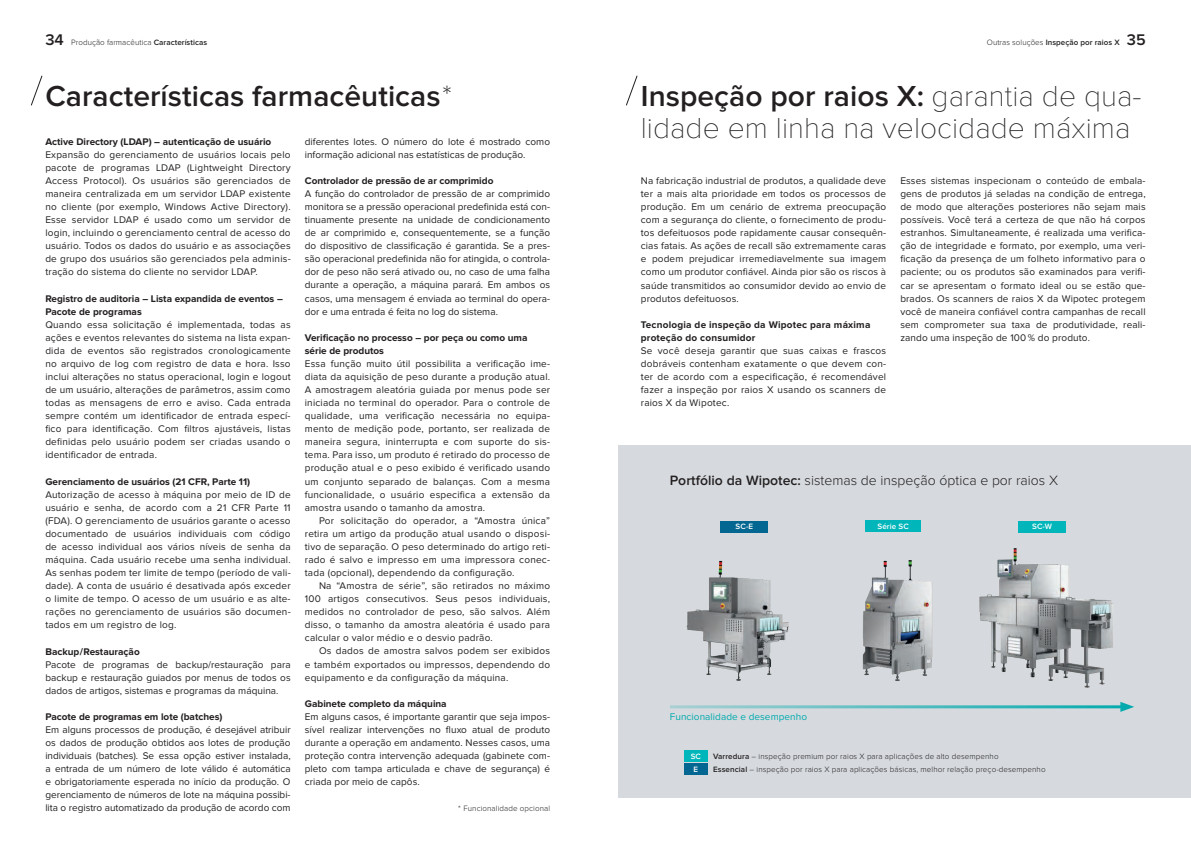
<style>
.page{position:relative;width:1191px;height:842px;background:#fff}
.page>*{position:absolute;margin:0;border:0;box-sizing:border-box;transform-origin:0 0}
.t1{font:600 30px "Proxima Nova";color:#231f20}
.t2{font:100 30px "Proxima Nova T";color:#231f20}
.t3{font:300 14px "Proxima Nova";color:#231f20}
.t4{font:10px/13.1px "Proxima Nova";letter-spacing:.02em;color:#231f20;text-align:justify}
.t5{font:700 10px/13.1px "Proxima Nova";color:#231f20}
.t6{font:10px/13.1px "Proxima Nova";color:#231f20}
.t7{font:700 10px/13.1px "Proxima Nova";letter-spacing:.02em;color:#231f20}
.t8{font:10px "Proxima Nova";letter-spacing:.005em;color:#00aaad}
.t9{font:300 8px "Proxima Nova";letter-spacing:.01em;color:#231f20}
.t10{font:600 8px "Proxima Nova";letter-spacing:.005em;color:#231f20}
.t11{font:600 8px "Proxima Nova";letter-spacing:.01em;color:#fff}
.s1{font-weight:600;font-size:16px}
.s2{font-weight:600}
.s3{font-weight:300}
.s4{font-size:16px}
.s5{font-family:"Proxima Nova T";font-weight:100}
</style>
<div class="page">
<div style="left:618px;top:445px;width:573px;height:353px;background:#d6dade"></div>
<img style="left:670px;top:560px;width:149px;height:149px">
<img style="left:967px;top:548px;width:149px;height:161px">
<img style="left:819px;top:560px;width:148px;height:149px">
<svg style="left:31px;top:75px;width:12px;height:31px"></svg>
<svg style="left:626px;top:75px;width:12px;height:31px"></svg>
<div style="left:720px;top:521px;width:48px;height:11px;background:#036792"></div>
<div style="left:684px;top:763px;width:23px;height:12px;background:#036792"></div>
<div style="left:865px;top:521px;width:55px;height:11px;background:#00b6ba"></div>
<div style="left:684px;top:750px;width:23px;height:11px;background:#00b6ba"></div>
<div style="left:1018px;top:521px;width:47px;height:11px;background:#00b6ba"></div>
<hr style="left:670px;top:705px;width:455px;height:3px;background:#00aaad">
<svg style="left:1120px;top:702px;width:14px;height:10px"></svg>
<p class="t9" style="left:45px;top:39px;width:163px"><span class="s1">34</span> Produção farmacêutica <span class="s2">Características</span></p>
<p class="t10" style="left:987px;top:39px;width:160px"><span class="s3">Outras soluções</span> Inspeção por raios X <span class="s4">35</span></p>
<h1 class="t1" style="left:45px;top:82px;width:408px">Características farmacêuticas<span class="s5">*</span></h1>
<h1 class="t1" style="left:641px;top:82px;width:502px">Inspeção por raios X: <span class="s5">garantia de qua-</span></h1>
<h1 class="t2" style="left:641px;top:106px;width:491px">lidade em linha na velocidade máxima</h1>
<p class="t4" style="left:641px;top:174px;width:247px">Na fabricação industrial de produtos, a qualidade deve ter a mais alta prioridade em todos os processos de produção. Em um cenário de extrema preocupação com a segurança do cliente, o fornecimento de produ&shy;tos defeituosos pode rapidamente causar consequên&shy;cias fatais. As ações de recall são extremamente caras e podem prejudicar irremediavelmente sua imagem como um produtor confiável. Ainda pior são os riscos à saúde transmitidos ao consumidor devido ao envio de produtos defeituosos.</p>
<p class="t7" style="left:641px;top:318px;width:231px">Tecnologia de inspeção da Wipotec para máxima proteção do consumidor</p>
<p class="t4" style="left:641px;top:344px;width:247px">Se você deseja garantir que suas caixas e frascos dobráveis contenham exatamente o que devem con&shy;ter de acordo com a especificação, é recomendável fazer a inspeção por raios X usando os scanners de raios X da Wipotec.</p>
<p class="t6" style="left:305px;top:135px;width:247px">diferentes lotes. O número do lote é mostrado como informação adicional nas estatísticas de produção.</p>
<p class="t5" style="left:305px;top:174px;width:190px">Controlador de pressão de ar comprimido</p>
<p class="t4" style="left:305px;top:188px;width:247px">A função do controlador de pressão de ar comprimido monitora se a pressão operacional predefinida está con&shy;tinuamente presente na unidade de condicionamento de ar comprimido e, consequentemente, se a função do dispositivo de classificação é garantida. Se a pres&shy;são operacional predefinida não for atingida, o controla&shy;dor de peso não será ativado ou, no caso de uma falha durante a operação, a máquina parará. Em ambos os casos, uma mensagem é enviada ao terminal do opera&shy;dor e uma entrada é feita no log do sistema.</p>
<p class="t5" style="left:305px;top:331px;width:224px">Verificação no processo – por peça ou como uma série de produtos</p>
<p class="t4" style="left:305px;top:357px;width:247px">Essa função muito útil possibilita a verificação ime&shy;diata da aquisição de peso durante a produção atual.<br>A amostragem aleatória guiada por menus pode ser iniciada no terminal do operador. Para o controle de qualidade, uma verificação necessária no equipa&shy;mento de medição pode, portanto, ser realizada de maneira segura, ininterrupta e com suporte do sis&shy;tema. Para isso, um produto é retirado do processo de produção atual e o peso exibido é verificado usando um conjunto separado de balanças. Com a mesma funcionalidade, o usuário especifica a extensão da amostra usando o tamanho da amostra.</p>
<p class="t4" style="left:305px;top:514px;width:247px;text-indent:14px">Por solicitação do operador, a “Amostra única” retira um artigo da produção atual usando o disposi&shy;tivo de separação. O peso determinado do artigo reti&shy;rado é salvo e impresso em uma impressora conec&shy;tada (opcional), dependendo da configuração.</p>
<p class="t4" style="left:305px;top:580px;width:247px;text-indent:14px">Na “Amostra de série”, são retirados no máximo 100 artigos consecutivos. Seus pesos individuais, medidos no controlador de peso, são salvos. Além disso, o tamanho da amostra aleatória é usado para calcular o valor médio e o desvio padrão.</p>
<p class="t4" style="left:305px;top:645px;width:247px;text-indent:14px">Os dados de amostra salvos podem ser exibidos e também exportados ou impressos, dependendo do equipamento e da configuração da máquina.</p>
<p class="t5" style="left:305px;top:697px;width:143px">Gabinete completo da máquina</p>
<p class="t4" style="left:305px;top:710px;width:247px">Em alguns casos, é importante garantir que seja impos&shy;sível realizar intervenções no fluxo atual de produto durante a operação em andamento. Nesses casos, uma proteção contra intervenção adequada (gabinete com&shy;pleto com tampa articulada e chave de segurança) é criada por meio de capôs.</p>
<p class="t9" style="left:458px;top:805px;width:94px">* Funcionalidade opcional</p>
<p class="t5" style="left:45px;top:135px;width:227px">Active Directory (LDAP) – autenticação de usuário</p>
<p class="t4" style="left:45px;top:148px;width:247px">Expansão do gerenciamento de usuários locais pelo pacote de programas LDAP (Lightweight Directory Access Protocol). Os usuários são gerenciados de maneira centralizada em um servidor LDAP existente no cliente (por exemplo, Windows Active Directory).<br>Esse servidor LDAP é usado como um servidor de login, incluindo o gerenciamento central de acesso do usuário. Todos os dados do usuário e as associações de grupo dos usuários são gerenciados pela adminis&shy;tração do sistema do cliente no servidor LDAP.</p>
<p class="t5" style="left:45px;top:292px;width:239px">Registro de auditoria – Lista expandida de eventos –<br>Pacote de programas</p>
<p class="t4" style="left:45px;top:318px;width:247px">Quando essa solicitação é implementada, todas as ações e eventos relevantes do sistema na lista expan&shy;dida de eventos são registrados cronologicamente no arquivo de log com registro de data e hora. Isso inclui alterações no status operacional, login e logout de um usuário, alterações de parâmetros, assim como todas as mensagens de erro e aviso. Cada entrada sempre contém um identificador de entrada especí&shy;fico para identificação. Com filtros ajustáveis, listas definidas pelo usuário podem ser criadas usando o identificador de entrada.</p>
<p class="t5" style="left:45px;top:475px;width:206px">Gerenciamento de usuários (21 CFR, Parte 11)</p>
<p class="t4" style="left:45px;top:488px;width:247px">Autorização de acesso à máquina por meio de ID de usuário e senha, de acordo com a 21 CFR Parte 11 (FDA). O gerenciamento de usuários garante o acesso documentado de usuários individuais com código de acesso individual aos vários níveis de senha da máquina. Cada usuário recebe uma senha individual.<br>As senhas podem ter limite de tempo (período de vali&shy;dade). A conta de usuário é desativada após exceder o limite de tempo. O acesso de um usuário e as alte&shy;rações no gerenciamento de usuários são documen&shy;tados em um registro de log.</p>
<p class="t5" style="left:45px;top:645px;width:96px">Backup/Restauração</p>
<p class="t4" style="left:45px;top:658px;width:247px">Pacote de programas de backup/restauração para backup e restauração guiados por menus de todos os dados de artigos, sistemas e programas da máquina.</p>
<p class="t5" style="left:45px;top:710px;width:179px">Pacote de programas em lote (batches)</p>
<p class="t4" style="left:45px;top:723px;width:247px">Em alguns processos de produção, é desejável atribuir os dados de produção obtidos aos lotes de produção individuais (batches). Se essa opção estiver instalada, a entrada de um número de lote válido é automática e obrigatoriamente esperada no início da produção. O gerenciamento de números de lote na máquina possibi&shy;lita o registro automatizado da produção de acordo com</p>
<p class="t4" style="left:900px;top:174px;width:247px">Esses sistemas inspecionam o conteúdo de embala&shy;gens de produtos já seladas na condição de entrega, de modo que alterações posteriores não sejam mais possíveis. Você terá a certeza de que não há corpos estranhos. Simultaneamente, é realizada uma verifica&shy;ção de integridade e formato, por exemplo, uma veri&shy;ficação da presença de um folheto informativo para o paciente; ou os produtos são examinados para verifi&shy;car se apresentam o formato ideal ou se estão que&shy;brados. Os scanners de raios X da Wipotec protegem você de maneira confiável contra campanhas de recall sem comprometer sua taxa de produtividade, reali&shy;zando uma inspeção de 100 % do produto.</p>
<h2 class="t3" style="left:670px;top:474px;width:390px"><span class="s2">Portfólio da Wipotec:</span> sistemas de inspeção óptica e por raios X</h2>
<p class="t11" style="left:877px;top:523px;width:33px">Série SC</p>
<p class="t11" style="left:735px;top:523px;width:19px">SC-E</p>
<p class="t11" style="left:1032px;top:523px;width:21px">SC-W</p>
<p class="t8" style="left:670px;top:712px;width:139px">Funcionalidade e desempenho</p>
<p class="t11" style="left:691px;top:753px;width:12px">SC</p>
<p class="t9" style="left:713px;top:753px;width:287px"><span class="s2">Varredura</span> – inspeção premium por raios X para aplicações de alto desempenho</p>
<p class="t11" style="left:693px;top:766px;width:6px">E</p>
<p class="t9" style="left:713px;top:766px;width:334px"><span class="s2">Essencial</span> – inspeção por raios X para aplicações básicas, melhor relação preço-desempenho</p>
</div>
